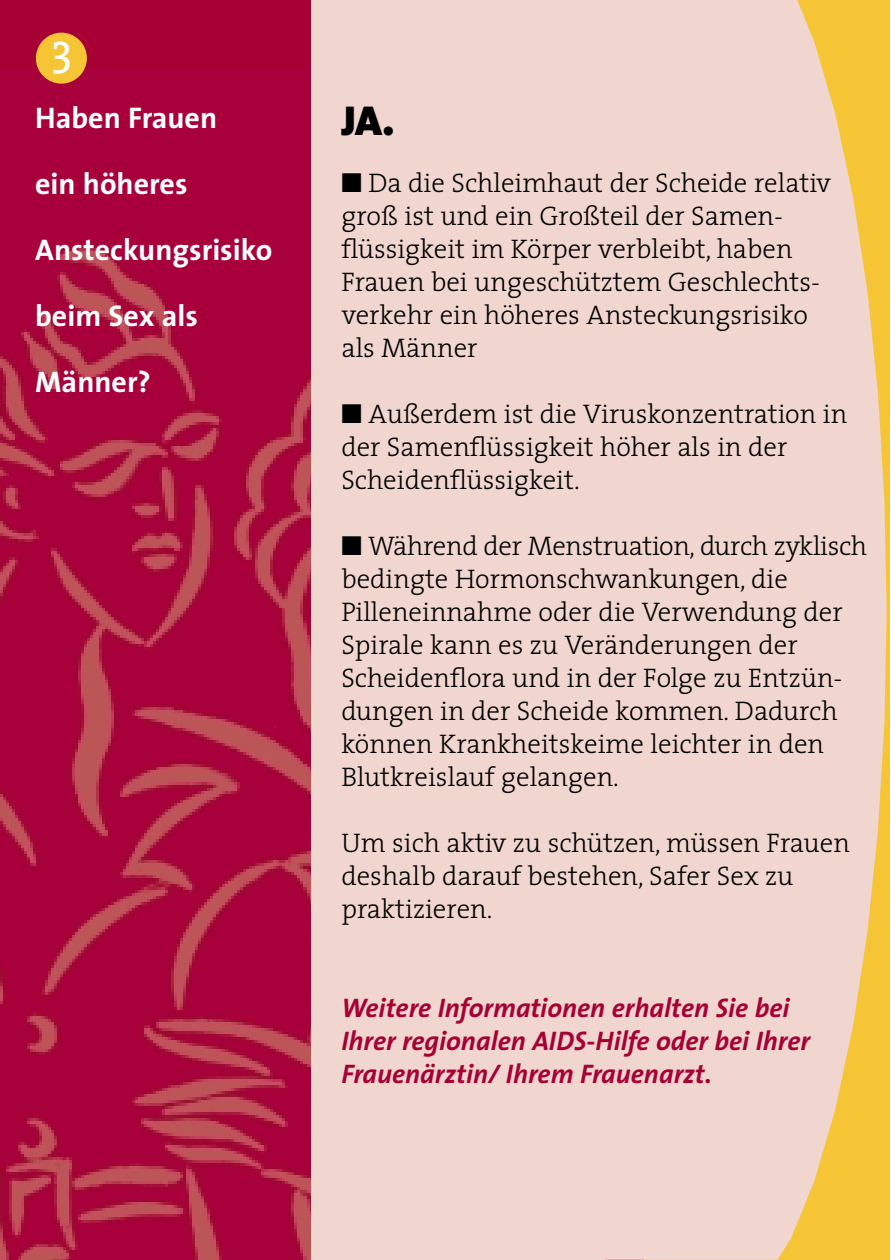
<style>
.page{position:relative;width:891px;height:1260px;background:#fff}
.page>*{position:absolute;margin:0;border:0;box-sizing:border-box;transform-origin:0 0}
.t1{font:45px "The Serif";color:#fff}
.t2{font:900 42px "The Sans";color:#000}
.t3{font:700 30px "The Sans";color:#fff}
.t4{font:300 27px/33px "The Serif";color:#000}
.t5{font:italic 700 27px/33px "The Sans";color:#a70035}
</style>
<div class="page">
<div style="left:0;top:0;width:643px;height:1260px;background:#a70035"></div>
<img style="left:0;top:69px;width:312px;height:1191px">
<div style="left:312px;top:0;width:293px;height:1260px;background:#f0d6ce"></div>
<svg style="left:605px;top:0;width:282px;height:1260px;background:#f0d4be"></svg>
<div style="left:36px;top:33px;width:51px;height:51px;background:#f6c535;border-radius:50%"></div>
<h1 class="t1" style="left:51px;top:34px;width:22px">3</h1>
<p class="t3" style="left:35px;top:106px;width:183px">Haben Frauen</p>
<p class="t3" style="left:35px;top:172px;width:154px">ein höheres</p>
<p class="t3" style="left:35px;top:238px;width:239px">Ansteckungsrisiko</p>
<p class="t3" style="left:35px;top:304px;width:164px">beim Sex als</p>
<p class="t3" style="left:35px;top:370px;width:117px">Männer?</p>
<h2 class="t2" style="left:341px;top:105px;width:55px">JA.</h2>
<p class="t4" style="left:341px;top:169px;width:491px">■ Da die Schleimhaut der Scheide relativ groß ist und ein Großteil der Samen&shy;flüssigkeit im Körper verbleibt, haben Frauen bei ungeschütztem Geschlechts&shy;verkehr ein höheres Ansteckungsrisiko als Männer</p>
<p class="t4" style="left:341px;top:400px;width:507px">■ Außerdem ist die Viruskonzentration in der Samenflüssigkeit höher als in der<br>Scheidenflüssigkeit.</p>
<p class="t4" style="left:341px;top:532px;width:527px">■ Während der Menstruation, durch zyklisch bedingte Hormonschwankungen, die Pilleneinnahme oder die Verwendung der Spirale kann es zu Veränderungen der Scheidenflora und in der Folge zu Entzün&shy;dungen in der Scheide kommen. Dadurch können Krankheitskeime leichter in den Blutkreislauf gelangen.</p>
<p class="t4" style="left:341px;top:829px;width:510px">Um sich aktiv zu schützen, müssen Frauen deshalb darauf bestehen, Safer Sex zu praktizieren.</p>
<p class="t5" style="left:341px;top:994px;width:470px">Weitere Informationen erhalten Sie bei<br>Ihrer regionalen AIDS-Hilfe oder bei Ihrer<br>Frauenärztin/ Ihrem Frauenarzt.</p>
</div>
